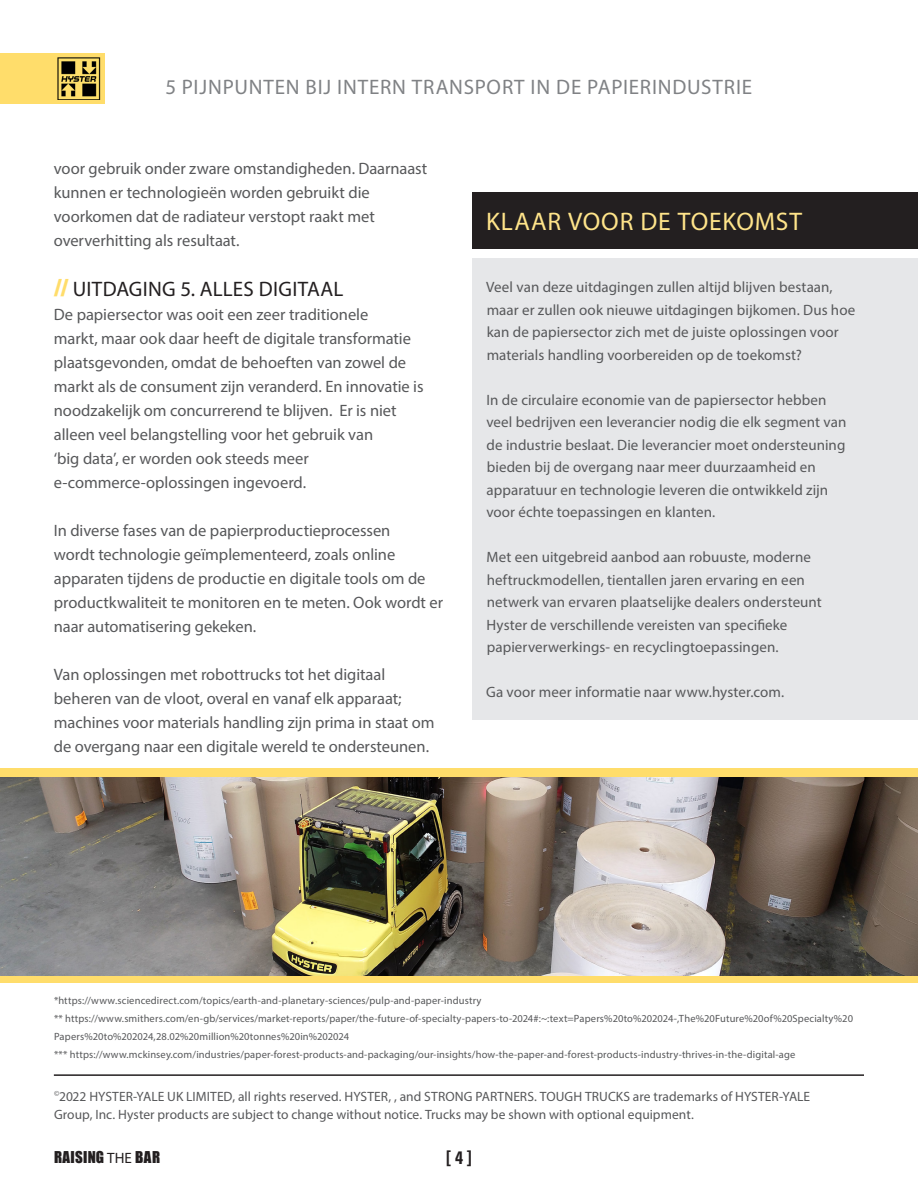
<style>
.page{position:relative;width:918px;height:1188px;background:#fff}
.page>*{position:absolute;margin:0;border:0;box-sizing:border-box;transform-origin:0 0}
.t1{font:25.5px "Myriad Pro";letter-spacing:.035em;color:#ffe48a}
.t2{font:21px "Myriad Pro";letter-spacing:.04em;color:#808285}
.t3{font:21px "Myriad Pro";letter-spacing:.015em;color:#231f20}
.t4{font:700 condensed 18px "Univers LT Std";color:#231f20}
.t5{font:16.5px/24px "Myriad Pro";letter-spacing:-.005em;color:#57585a}
.t6{font:15px/22.5px "Myriad Pro";letter-spacing:.005em;color:#57585a}
.t7{font:15px "Impact";letter-spacing:.02em;color:#231f20}
.t8{font:13.5px "Myriad Pro";letter-spacing:.005em;color:#57585a}
.t9{font:10.5px/18px "Myriad Pro";letter-spacing:.01em;color:#57585a}
.s1{font-family:"Impact";color:#ffdd6b}
.s2{font-family:"Myriad Pro"}
</style>
<div class="page">
<div style="left:472px;top:258px;width:446px;height:461px;background:#e6e7e9"></div>
<div style="left:472px;top:192px;width:446px;height:57px;background:#231f20"></div>
<hr style="left:54px;top:1074px;width:810px;height:2px;background:#231f20">
<div style="left:0;top:53px;width:104px;height:51px;background:#ffdd6b"></div>
<img style="left:58px;top:58px;width:42px;height:42px">
<div style="left:0;top:768px;width:918px;height:215px;background:#ffdd6b"></div>
<img style="left:0;top:778px;width:918px;height:197px">
<p class="t2" style="left:166px;top:74px;width:588px">5 PIJNPUNTEN BIJ INTERN TRANSPORT IN DE PAPIERINDUSTRIE</p>
<p class="t5" style="left:54px;top:157px;width:375px">voor gebruik onder zware omstandigheden. Daarnaast kunnen er technologieën worden gebruikt die voorkomen dat de radiateur verstopt raakt met oververhitting als resultaat.</p>
<p class="t3" style="left:54px;top:276px;width:291px"><span class="s1">//</span> UITDAGING 5. ALLES DIGITAAL</p>
<p class="t5" style="left:54px;top:302px;width:371px">De papiersector was ooit een zeer traditionele<br>markt, maar ook daar heeft de digitale transformatie plaatsgevonden, omdat de behoeften van zowel de markt als de consument zijn veranderd. En innovatie is noodzakelijk om concurrerend te blijven. Er is niet alleen veel belangstelling voor het gebruik van<br>‘big data’, er worden ook steeds meer e-commerce-oplossingen ingevoerd.</p>
<p class="t5" style="left:54px;top:518px;width:391px">In diverse fases van de papierproductieprocessen<br>wordt technologie geïmplementeerd, zoals online apparaten tijdens de productie en digitale tools om de productkwaliteit te monitoren en te meten. Ook wordt er naar automatisering gekeken.</p>
<p class="t5" style="left:54px;top:662px;width:382px">Van oplossingen met robottrucks tot het digitaal beheren van de vloot, overal en vanaf elk apparaat; machines voor materials handling zijn prima in staat om de overgang naar een digitale wereld te ondersteunen.</p>
<p class="t1" style="left:486px;top:205px;width:318px">KLAAR VOOR DE TOEKOMST</p>
<p class="t6" style="left:486px;top:276px;width:371px">Veel van deze uitdagingen zullen altijd blijven bestaan, maar er zullen ook nieuwe uitdagingen bijkomen. Dus hoe kan de papiersector zich met de juiste oplossingen voor materials handling voorbereiden op de toekomst?</p>
<p class="t6" style="left:486px;top:388px;width:362px">In de circulaire economie van de papiersector hebben veel bedrijven een leverancier nodig die elk segment van de industrie beslaat. Die leverancier moet ondersteuning bieden bij de overgang naar meer duurzaamheid en apparatuur en technologie leveren die ontwikkeld zijn voor échte toepassingen en klanten.</p>
<p class="t6" style="left:487px;top:546px;width:337px">Met een uitgebreid aanbod aan robuuste, moderne heftruckmodellen, tientallen jaren ervaring en een netwerk van ervaren plaatselijke dealers ondersteunt Hyster de verschillende vereisten van specifieke papierverwerkings- en recyclingtoepassingen.</p>
<p class="t6" style="left:486px;top:681px;width:300px">Ga voor meer informatie naar www.hyster.com.</p>
<p class="t9" style="left:54px;top:991px;width:429px">*https://www.sciencedirect.com/topics/earth-and-planetary-sciences/pulp-and-paper-industry</p>
<p class="t9" style="left:54px;top:1009px;width:801px">** https://www.smithers.com/en-gb/services/market-reports/paper/the-future-of-specialty-papers-to-2024#:~:text=Papers%20to%202024-,The%20Future%20of%20Specialty%20<br>Papers%20to%202024,28.02%20million%20tonnes%20in%202024</p>
<p class="t9" style="left:54px;top:1045px;width:743px">*** https://www.mckinsey.com/industries/paper-forest-products-and-packaging/our-insights/how-the-paper-and-forest-products-industry-thrives-in-the-digital-age</p>
<p class="t8" style="left:54px;top:1088px;width:758px"><sup>©</sup>2022 HYSTER-YALE UK LIMITED, all rights reserved. HYSTER, , and STRONG PARTNERS. TOUGH TRUCKS are trademarks of HYSTER-YALE</p>
<p class="t8" style="left:54px;top:1106px;width:641px">Group, Inc. Hyster products are subject to change without notice. Trucks may be shown with optional equipment.</p>
<p class="t7" style="left:54px;top:1146px;width:108px">RAISING <span class="s2">THE</span> BAR</p>
<p class="t4" style="left:446px;top:1147px;width:27px">[ 4 ]</p>
</div>
